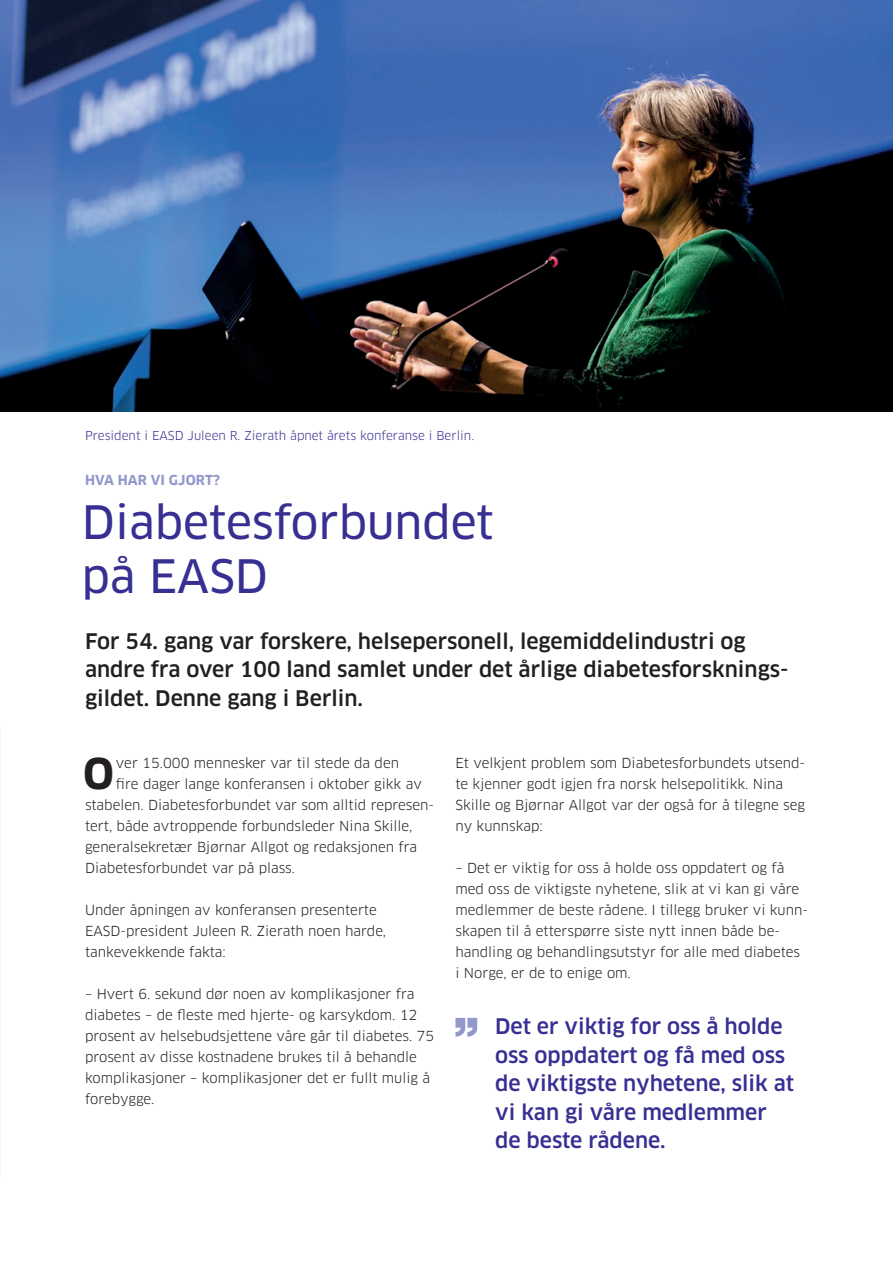
<style>
.page{position:relative;width:893px;height:1263px;background:#fff}
.page>*{position:absolute;margin:0;border:0;box-sizing:border-box;transform-origin:0 0}
.t1{font:45px/54px "Clan OT News";color:#372f92}
.t2{font:700 41.55px "Clan OT";color:#231f20}
.t3{font:500 21px/28.5px "Clan OT";color:#231f20}
.t4{font:500 21px/28.5px "Clan OT";color:#372f92}
.t5{font:13.5px/21px "Clan OT";color:#231f20}
.t6{font:700 13.5px "Clan OT";letter-spacing:.01em;color:#9398cb}
.t7{font:12px "Clan OT";color:#372f92}
</style>
<div class="page">
<svg style="left:455px;top:1018px;width:22px;height:19px"></svg>
<img style="left:0;top:0;width:893px;height:411px">
<p class="t7" style="left:85px;top:428px;width:391px">President i EASD Juleen R. Zierath åpnet årets konferanse i Berlin.</p>
<p class="t6" style="left:85px;top:472px;width:137px">HVA HAR VI GJORT?</p>
<h1 class="t1" style="left:82px;top:496px;width:414px">Diabetesforbundet på EASD</h1>
<h3 class="t3" style="left:85px;top:627px;width:705px">For 54. gang var forskere, helsepersonell, legemiddelindustri og andre fra over 100 land samlet under det årlige diabetesforsknings&shy;gildet. Denne gang i Berlin.</h3>
<h2 class="t2" style="left:83px;top:750px;width:33px">O</h2>
<p class="t5" style="left:116px;top:753px;width:285px">ver 15.000 mennesker var til stede da den</p>
<p class="t5" style="left:116px;top:774px;width:307px">fire dager lange konferansen i oktober gikk av</p>
<p class="t5" style="left:85px;top:795px;width:351px">stabelen. Diabetesforbundet var som alltid represen-</p>
<p class="t5" style="left:85px;top:816px;width:329px">tert, både avtroppende forbundsleder Nina Skille,</p>
<p class="t5" style="left:85px;top:837px;width:334px">generalsekretær Bjørnar Allgot og redaksjonen fra</p>
<p class="t5" style="left:85px;top:858px;width:212px">Diabetesforbundet var på plass.</p>
<p class="t5" style="left:85px;top:900px;width:303px">Under åpningen av konferansen presenterte<br>EASD-president Juleen R. Zierath noen harde, tankevekkende fakta:</p>
<p class="t5" style="left:85px;top:984px;width:351px">– Hvert 6. sekund dør noen av komplikasjoner fra diabetes – de fleste med hjerte- og karsykdom. 12 prosent av helsebudsjettene våre går til diabetes. 75 prosent av disse kostnadene brukes til å behandle komplikasjoner – komplikasjoner det er fullt mulig å forebygge.</p>
<p class="t5" style="left:455px;top:753px;width:351px">Et velkjent problem som Diabetesforbundets utsend&shy;te kjenner godt igjen fra norsk helsepolitikk. Nina Skille og Bjørnar Allgot var der også for å tilegne seg ny kunnskap:</p>
<p class="t5" style="left:455px;top:858px;width:354px">– Det er viktig for oss å holde oss oppdatert og få med oss de viktigste nyhetene, slik at vi kan gi våre medlemmer de beste rådene. I tillegg bruker vi kunn&shy;skapen til å etterspørre siste nytt innen både be&shy;handling og behandlingsutstyr for alle med diabetes<br>i Norge, er de to enige om.</p>
<h3 class="t4" style="left:495px;top:1012px;width:300px">Det er viktig for oss å holde oss oppdatert og få med oss de viktigste nyhetene, slik at vi kan gi våre medlemmer de beste rådene.</h3>
</div>
